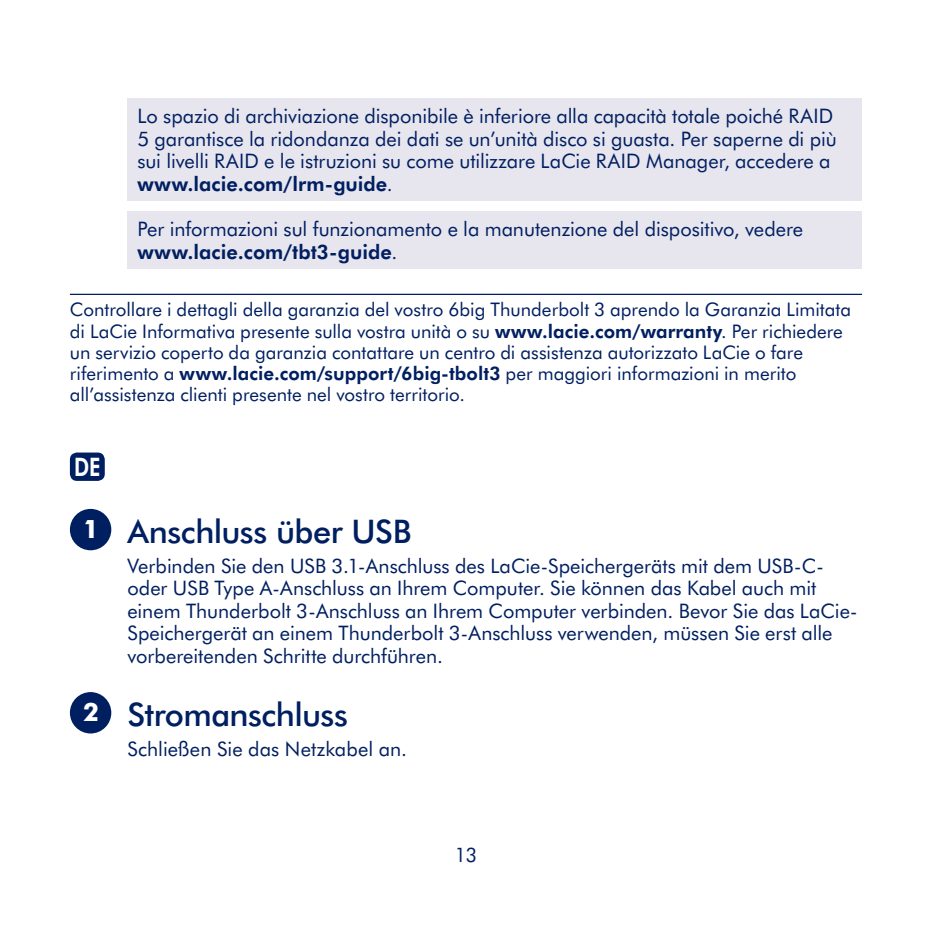
<style>
.page{position:relative;width:932px;height:927px;background:#fff}
.page>*{position:absolute;margin:0;border:0;box-sizing:border-box;transform-origin:0 0}
.t1{font:500 32.5px "Futura BT";letter-spacing:-.015em;color:#001f61}
.t2{font:800 25.5px "Futura BT";color:#fff;scale:.79 1}
.t3{font:20px/22.5px "Futura BT";color:#001f61}
.t4{font:20px "Futura BT";color:#001f61;scale:.95 1}
.t5{font:18.75px/21.2px "Futura BT";color:#001f61}
.s1{font-weight:800}
</style>
<div class="page">
<hr style="left:70px;top:294px;width:792px;height:1px;background:#001f61">
<div style="left:127px;top:98px;width:735px;height:102px;background:#e7e5ee"></div>
<div style="left:127px;top:211px;width:735px;height:58px;background:#e7e5ee"></div>
<div style="left:70px;top:452px;width:35px;height:29px;background:#001f61;border-radius:7px"></div>
<div style="left:70px;top:509px;width:41px;height:41px;background:#001f61;border-radius:50%"></div>
<div style="left:70px;top:692px;width:41px;height:41px;background:#001f61;border-radius:50%"></div>
<p class="t3" style="left:137px;top:104px;width:701px">Lo spazio di archiviazione disponibile è inferiore alla capacità totale poiché RAID 5 garantisce la ridondanza dei dati se un’unità disco si guasta. Per saperne di più sui livelli RAID e le istruzioni su come utilizzare LaCie RAID Manager, accedere a <span class="s1">www.lacie.com/lrm-guide</span>.</p>
<p class="t3" style="left:137px;top:218px;width:667px">Per informazioni sul funzionamento e la manutenzione del dispositivo, vedere <span class="s1">www.lacie.com/tbt3-guide</span>.</p>
<p class="t5" style="left:70px;top:299px;width:783px">Controllare i dettagli della garanzia del vostro 6big Thunderbolt 3 aprendo la Garanzia Limitata di LaCie Informativa presente sulla vostra unità o su <span class="s1">www.lacie.com/warranty</span>. Per richiedere un servizio coperto da garanzia contattare un centro di assistenza autorizzato LaCie o fare riferimento a <span class="s1">www.lacie.com/support/6big-tbolt3</span> per maggiori informazioni in merito all’assistenza clienti presente nel vostro territorio.</p>
<p class="t2" style="left:74px;top:451px;width:35px">DE</p>
<h1 class="t1" style="left:83px;top:512px;width:330px"><sup>1</sup> Anschluss über USB</h1>
<p class="t3" style="left:127px;top:554px;width:731px">Verbinden Sie den USB 3.1-Anschluss des LaCie-Speichergeräts mit dem USB-C&shy;oder USB Type A-Anschluss an Ihrem Computer. Sie können das Kabel auch mit einem Thunderbolt 3-Anschluss an Ihrem Computer verbinden. Bevor Sie das LaCie-Speichergerät an einem Thunderbolt 3-Anschluss verwenden, müssen Sie erst alle vorbereitenden Schritte durchführen.</p>
<h1 class="t1" style="left:83px;top:695px;width:266px"><sup>2</sup> Stromanschluss</h1>
<p class="t3" style="left:127px;top:737px;width:281px">Schließen Sie das Netzkabel an.</p>
<p class="t4" style="left:455px;top:842px;width:25px">13</p>
</div>
